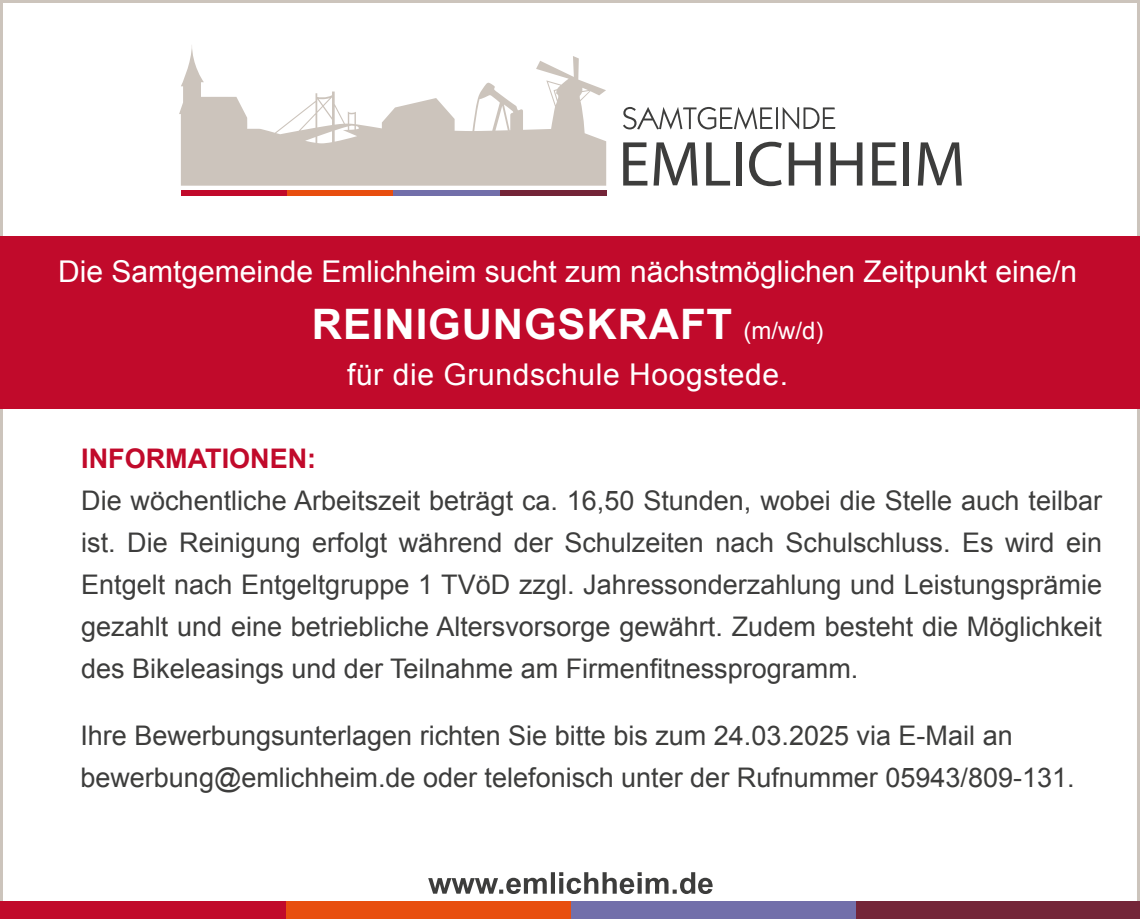
<style>
.page{position:relative;width:1140px;height:919px;background:#fff}
.page>*{position:absolute;margin:0;border:0;box-sizing:border-box;transform-origin:0 0}
.t1{font:700 42px "Arial";letter-spacing:.02em;color:#fff}
.t2{font:30px "Arial";color:#fff}
.t3{font:30px "Arial";letter-spacing:.02em;color:#fff}
.t4{font:27px/42px "Arial";color:#3d3d3c;text-align:justify}
.t5{font:700 27px "Arial";color:#c10a2b}
.s1{font-weight:400;font-size:24px}
</style>
<div class="page">
<div style="left:0;top:236px;width:1140px;height:172px;background:#c10a2b"></div>
<div style="left:0;top:901px;width:286px;height:17px;background:#c10a2b"></div>
<div style="left:286px;top:901px;width:285px;height:17px;background:#e84e0f"></div>
<div style="left:571px;top:901px;width:286px;height:17px;background:#726faa"></div>
<div style="left:856px;top:901px;width:284px;height:17px;background:#742538"></div>
<svg style="left:428px;top:872px;width:284px;height:21px"></svg>
<svg style="left:179px;top:45px;width:427px;height:141px"></svg>
<div style="left:181px;top:190px;width:106px;height:6px;background:#c10a2b"></div>
<div style="left:287px;top:190px;width:106px;height:6px;background:#e84e0f"></div>
<div style="left:393px;top:190px;width:107px;height:6px;background:#726faa"></div>
<div style="left:500px;top:190px;width:106px;height:6px;background:#742538"></div>
<svg style="left:623px;top:107px;width:212px;height:22px"></svg>
<svg style="left:623px;top:142px;width:24px;height:43px"></svg>
<svg style="left:653px;top:142px;width:44px;height:43px"></svg>
<svg style="left:706px;top:142px;width:24px;height:43px"></svg>
<div style="left:736px;top:142px;width:6px;height:43px;background:#3d3d3c"></div>
<svg style="left:749px;top:142px;width:32px;height:44px"></svg>
<svg style="left:788px;top:142px;width:32px;height:43px"></svg>
<svg style="left:830px;top:142px;width:32px;height:43px"></svg>
<svg style="left:872px;top:142px;width:24px;height:43px"></svg>
<div style="left:903px;top:142px;width:6px;height:43px;background:#3d3d3c"></div>
<svg style="left:917px;top:142px;width:44px;height:43px"></svg>
<p class="t2" style="left:58px;top:251px;width:1020px">Die Samtgemeinde Emlichheim sucht zum nächstmöglichen Zeitpunkt eine/n</p>
<p class="t1" style="left:312px;top:297px;width:513px">REINIGUNGSKRAFT <span class="s1">(m/w/d)</span></p>
<p class="t3" style="left:347px;top:354px;width:442px">für die Grundschule Hoogstede.</p>
<p class="t5" style="left:81px;top:440px;width:236px">INFORMATIONEN:</p>
<p class="t4" style="left:81px;top:479px;width:1022px">Die wöchentliche Arbeitszeit beträgt ca. 16,50 Stunden, wobei die Stelle auch teilbar ist. Die Reinigung erfolgt während der Schulzeiten nach Schulschluss. Es wird ein Entgelt nach Entgeltgruppe 1 TVöD zzgl. Jahressonderzahlung und Leistungsprämie gezahlt und eine betriebliche Altersvorsorge gewährt. Zudem besteht die Möglichkeit des Bikeleasings und der Teilnahme am Firmenfitnessprogramm.</p>
<p class="t4" style="left:80px;top:714px;width:933px">Ihre Bewerbungsunterlagen richten Sie bitte bis zum 24.03.2025 via E-Mail an</p>
<p class="t4" style="left:80px;top:756px;width:995px">bewerbung@emlichheim.de oder telefonisch unter der Rufnummer 05943/809-131.</p>
</div>
